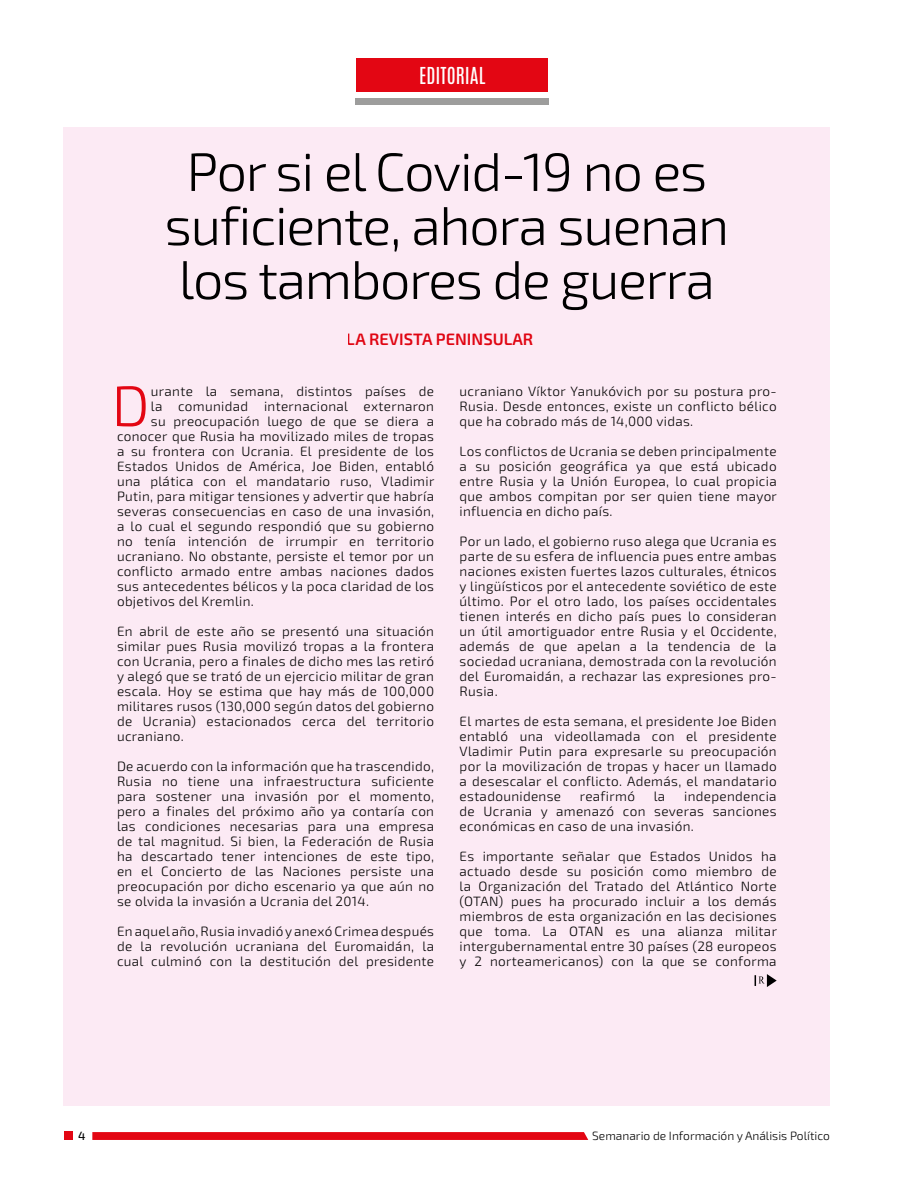
<style>
.page{position:relative;width:915px;height:1191px;background:#fff}
.page>*{position:absolute;margin:0;border:0;box-sizing:border-box;transform-origin:0 0}
.t1{font:300 57px "Exo 2";color:#e30613}
.t2{font:300 54px/54px "Exo 2";letter-spacing:-.025em;color:#000;text-align:center}
.t3{font:19.5px "Antonio";color:#fff}
.t4{font:600 16.5px "Exo 2";color:#e30613}
.t5{font:300 13.5px/15px "Exo 2";letter-spacing:.025em;color:#000;text-align:justify}
.t6{font:300 12px "Exo 2";color:#000}
.t7{font:500 12px "Exo 2";color:#000}
</style>
<div class="page">
<div style="left:64px;top:1131px;width:8px;height:9px;background:#e30613"></div>
<svg style="left:92px;top:1132px;width:496px;height:8px;background:#e30a17"></svg>
<div style="left:64px;top:127px;width:765px;height:979px;background:#fceaf4"></div>
<div style="left:356px;top:58px;width:192px;height:34px;background:#e30613"></div>
<div style="left:355px;top:98px;width:194px;height:6px;background:#9d9d9c"></div>
<svg style="left:754px;top:974px;width:22px;height:13px"></svg>
<h3 class="t3" style="left:419px;top:61px;width:68px">EDITORIAL</h3>
<h2 class="t2" style="left:164px;top:146px;width:566px">Por si el Covid-19 no es suficiente, ahora suenan los tambores de guerra</h2>
<p class="t4" style="left:347px;top:330px;width:188px">LA REVISTA PENINSULAR</p>
<h1 class="t1" style="left:112px;top:373px;width:39px">D</h1>
<p class="t5" style="left:151px;top:384px;width:284px">urante la semana, distintos países de</p>
<p class="t5" style="left:151px;top:399px;width:284px">la comunidad internacional externaron</p>
<p class="t5" style="left:151px;top:414px;width:284px">su preocupación luego de que se diera a</p>
<p class="t5" style="left:117px;top:429px;width:318px">conocer que Rusia ha movilizado miles de tropas</p>
<p class="t5" style="left:117px;top:444px;width:318px">a su frontera con Ucrania. El presidente de los</p>
<p class="t5" style="left:117px;top:459px;width:318px">Estados Unidos de América, Joe Biden, entabló</p>
<p class="t5" style="left:117px;top:474px;width:319px">una plática con el mandatario ruso, Vladimir</p>
<p class="t5" style="left:117px;top:489px;width:318px">Putin, para mitigar tensiones y advertir que habría</p>
<p class="t5" style="left:117px;top:504px;width:318px">severas consecuencias en caso de una invasión,</p>
<p class="t5" style="left:117px;top:519px;width:318px">a lo cual el segundo respondió que su gobierno</p>
<p class="t5" style="left:117px;top:534px;width:318px">no tenía intención de irrumpir en territorio</p>
<p class="t5" style="left:117px;top:549px;width:318px">ucraniano. No obstante, persiste el temor por un</p>
<p class="t5" style="left:117px;top:564px;width:318px">conflicto armado entre ambas naciones dados</p>
<p class="t5" style="left:117px;top:579px;width:318px">sus antecedentes bélicos y la poca claridad de los</p>
<p class="t5" style="left:117px;top:594px;width:138px">objetivos del Kremlin.</p>
<p class="t5" style="left:117px;top:624px;width:318px">En abril de este año se presentó una situación similar pues Rusia movilizó tropas a la frontera con Ucrania, pero a finales de dicho mes las retiró y alegó que se trató de un ejercicio militar de gran escala. Hoy se estima que hay más de 100,000 militares rusos (130,000 según datos del gobierno de Ucrania) estacionados cerca del territorio ucraniano.</p>
<p class="t5" style="left:117px;top:759px;width:318px">De acuerdo con la información que ha trascendido, Rusia no tiene una infraestructura suficiente para sostener una invasión por el momento, pero a finales del próximo año ya contaría con las condiciones necesarias para una empresa de tal magnitud. Si bien, la Federación de Rusia ha descartado tener intenciones de este tipo, en el Concierto de las Naciones persiste una preocupación por dicho escenario ya que aún no se olvida la invasión a Ucrania del 2014.</p>
<p class="t5" style="left:117px;top:924px;width:318px">En aquel año, Rusia invadió y anexó Crimea después de la revolución ucraniana del Euromaidán, la cual culminó con la destitución del presidente</p>
<p class="t5" style="left:459px;top:384px;width:318px">ucraniano Víktor Yanukóvich por su postura pro-Rusia. Desde entonces, existe un conflicto bélico que ha cobrado más de 14,000 vidas.</p>
<p class="t5" style="left:459px;top:444px;width:319px">Los conflictos de Ucrania se deben principalmente a su posición geográfica ya que está ubicado entre Rusia y la Unión Europea, lo cual propicia que ambos compitan por ser quien tiene mayor influencia en dicho país.</p>
<p class="t5" style="left:459px;top:534px;width:318px">Por un lado, el gobierno ruso alega que Ucrania es parte de su esfera de influencia pues entre ambas naciones existen fuertes lazos culturales, étnicos y lingüísticos por el antecedente soviético de este último. Por el otro lado, los países occidentales tienen interés en dicho país pues lo consideran un útil amortiguador entre Rusia y el Occidente, además de que apelan a la tendencia de la sociedad ucraniana, demostrada con la revolución del Euromaidán, a rechazar las expresiones pro-Rusia.</p>
<p class="t5" style="left:459px;top:714px;width:318px">El martes de esta semana, el presidente Joe Biden entabló una videollamada con el presidente Vladimir Putin para expresarle su preocupación por la movilización de tropas y hacer un llamado a desescalar el conflicto. Además, el mandatario estadounidense</p>
<p class="t5" style="left:579px;top:789px;width:57px">reafirmó</p>
<p class="t5" style="left:653px;top:789px;width:13px">la</p>
<p class="t5" style="left:459px;top:789px;width:318px;text-indent:224px">independencia de Ucrania y amenazó con severas sanciones económicas en caso de una invasión.</p>
<p class="t5" style="left:459px;top:849px;width:319px">Es importante señalar que Estados Unidos ha actuado desde su posición como miembro de la Organización del Tratado del Atlántico Norte (OTAN) pues ha procurado incluir a los demás miembros de esta organización en las decisiones que toma. La OTAN es una alianza militar intergubernamental entre 30 países (28 europeos y 2 norteamericanos) con la que se conforma</p>
<p class="t7" style="left:78px;top:1128px;width:9px">4</p>
<p class="t6" style="left:592px;top:1128px;width:239px">Semanario de Información y Análisis Político</p>
</div>
